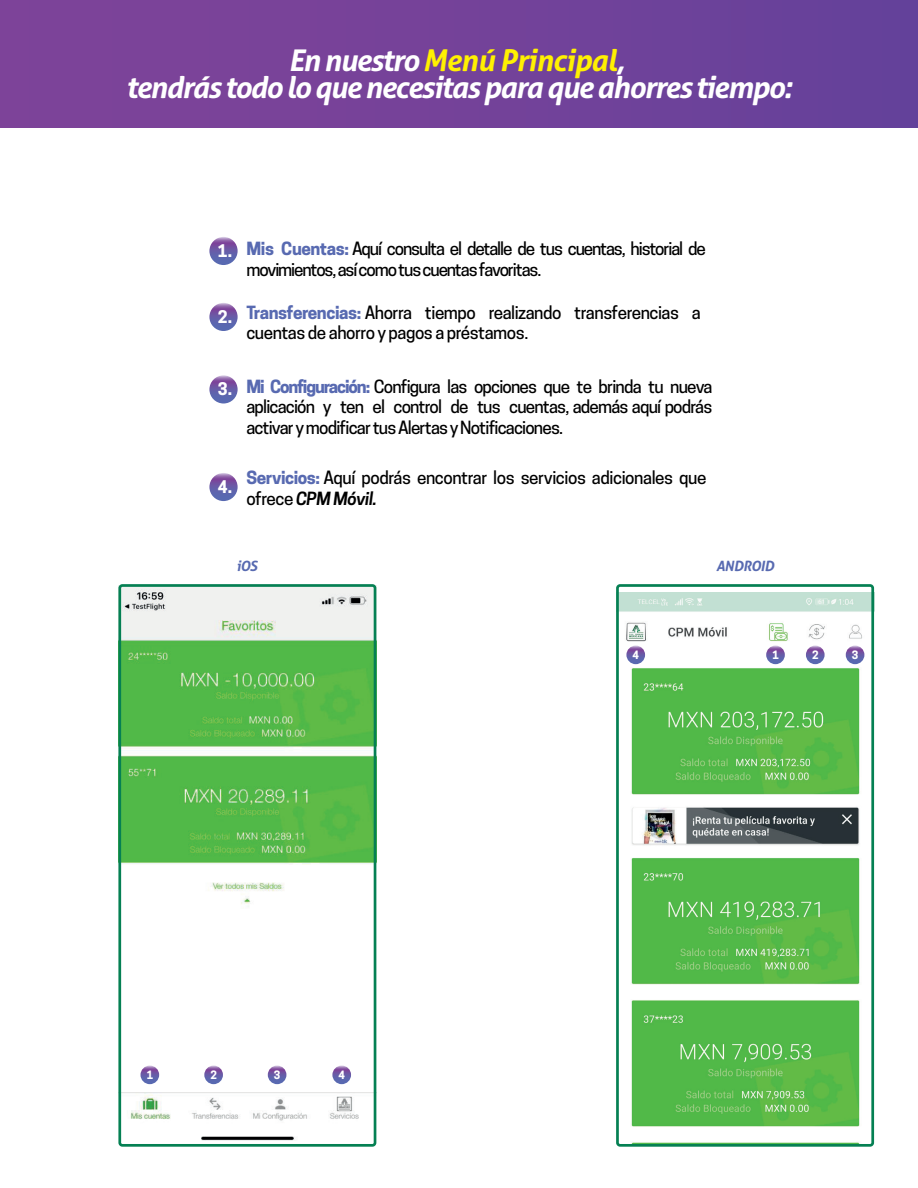
<style>
.page{position:relative;width:918px;height:1188px;background:#fff}
.page>*{position:absolute;margin:0;border:0;box-sizing:border-box;transform-origin:0 0}
.t1{font:italic 700 30px/27.2px "Aller";letter-spacing:-.045em;color:#fff;text-align:center}
.t2{font:500 17.1px/20.5px "Cooper Hewitt";letter-spacing:-.025em;color:#000}
.t3{font:500 17.1px/20.5px "Cooper Hewitt";letter-spacing:-.045em;color:#000;text-align:justify}
.t4{font:500 17.1px/20.5px "Cooper Hewitt";letter-spacing:-.065em;color:#000}
.t5{font:700 16.35px "Cooper Hewitt";color:#fff}
.t6{font:italic 700 14.25px "Aller";letter-spacing:-.025em;color:#586ab1}
.t7{font:700 10.8px "Cooper Hewitt";color:#fff}
.s1{color:#fff101}
.s2{font-weight:700;color:#586ab1}
.s3{font-weight:600;font-style:italic}
</style>
<div class="page">
<img style="left:620px;top:593px;width:250px;height:550px">
<img style="left:122px;top:586px;width:255px;height:558px">
<div style="left:0;top:0;width:918px;height:128px;background:linear-gradient(to right,#804399,#66419a)"></div>
<svg style="left:141px;top:1066px;width:18px;height:18px"></svg>
<svg style="left:766px;top:646px;width:19px;height:18px"></svg>
<svg style="left:204px;top:1066px;width:19px;height:18px"></svg>
<svg style="left:806px;top:646px;width:19px;height:18px"></svg>
<svg style="left:268px;top:1066px;width:18px;height:18px"></svg>
<svg style="left:846px;top:646px;width:18px;height:18px"></svg>
<svg style="left:332px;top:1066px;width:19px;height:18px"></svg>
<svg style="left:626px;top:646px;width:19px;height:18px"></svg>
<svg style="left:209px;top:237px;width:29px;height:28px"></svg>
<svg style="left:209px;top:303px;width:29px;height:28px"></svg>
<svg style="left:209px;top:375px;width:29px;height:29px"></svg>
<svg style="left:209px;top:473px;width:29px;height:28px"></svg>
<div style="left:118px;top:584px;width:258px;height:563px;border:3px solid #058053;border-radius:3px"></div>
<div style="left:616px;top:584px;width:258px;height:563px;border:3px solid #058053;border-radius:3px"></div>
<h1 class="t1" style="left:126px;top:46px;width:667px">En nuestro <span class="s1">Menú Principal</span>,<br>tendrás todo lo que necesitas para que ahorres tiempo:</h1>
<p class="t5" style="left:218px;top:241px;width:16px">1.</p>
<p class="t4" style="left:246px;top:239px;width:461px"><span class="s2">Mis Cuentas:</span> Aquí consulta el detalle de tus cuentas, historial de movimientos,asícomo tus cuentasfavoritas.</p>
<p class="t5" style="left:218px;top:307px;width:16px">2.</p>
<p class="t2" style="left:246px;top:302px;width:456px"><span class="s2">Transferencias:</span> Ahorra tiempo realizando transferencias a cuentas de ahorro y pagos a préstamos.</p>
<p class="t5" style="left:218px;top:380px;width:16px">3.</p>
<p class="t3" style="left:246px;top:376px;width:468px"><span class="s2">Mi Configuración:</span> Configura las opciones que te brinda tu nueva aplicación y ten el control de tus cuentas, además aquí podrás activarymodificartusAlertasy Notificaciones.</p>
<p class="t5" style="left:218px;top:477px;width:16px">4.</p>
<p class="t2" style="left:246px;top:468px;width:462px"><span class="s2">Servicios:</span> Aquí podrás encontrar los servicios adicionales que ofrece <span class="s3">CPM Móvil.</span></p>
<p class="t6" style="left:236px;top:557px;width:23px">iOS</p>
<p class="t6" style="left:716px;top:557px;width:60px">ANDROID</p>
<p class="t7" style="left:633px;top:648px;width:8px">4</p>
<p class="t7" style="left:772px;top:648px;width:8px">1</p>
<p class="t7" style="left:812px;top:648px;width:8px">2</p>
<p class="t7" style="left:852px;top:648px;width:8px">3</p>
<p class="t7" style="left:147px;top:1068px;width:8px">1</p>
<p class="t7" style="left:210px;top:1068px;width:8px">2</p>
<p class="t7" style="left:274px;top:1068px;width:8px">3</p>
<p class="t7" style="left:338px;top:1068px;width:8px">4</p>
</div>
